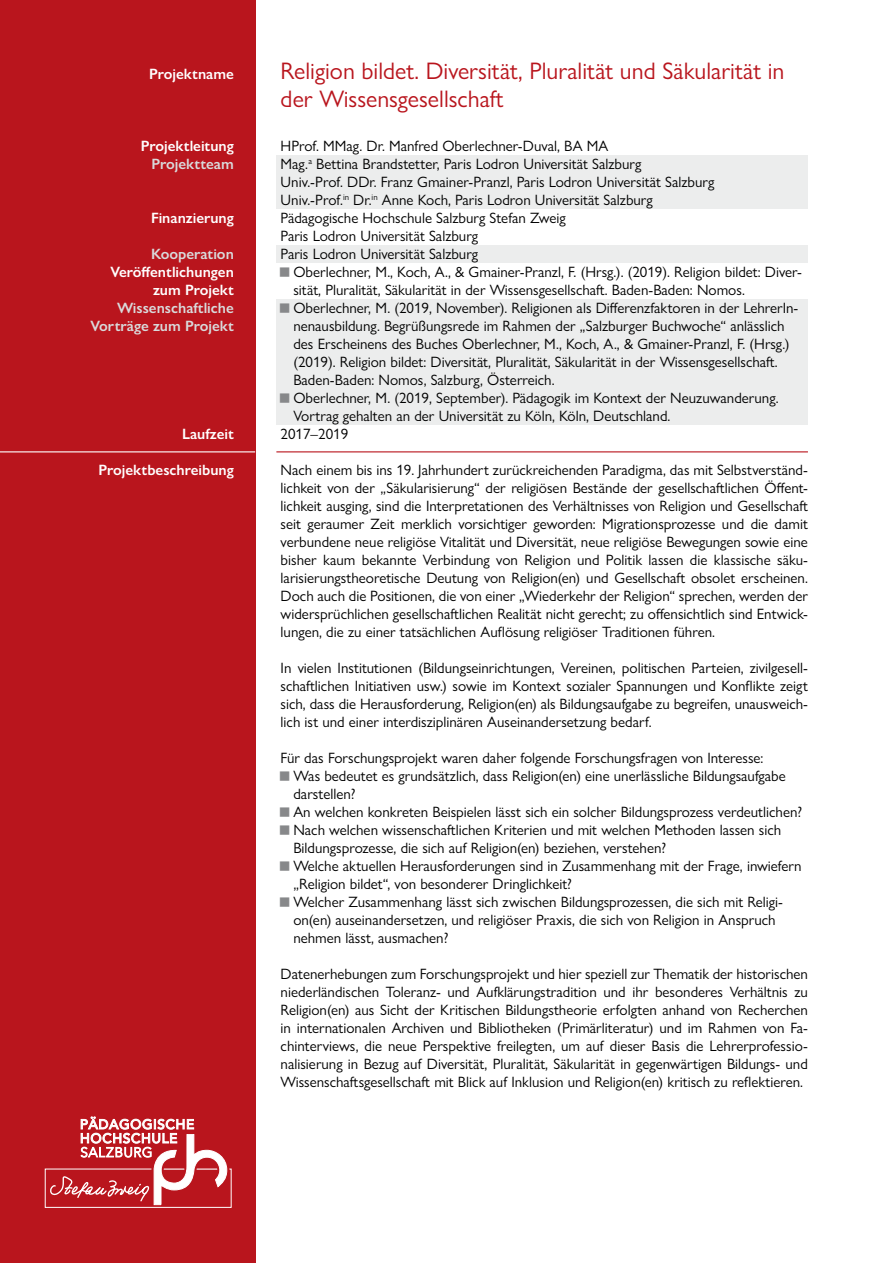
<style>
.page{position:relative;width:893px;height:1263px;background:#fff}
.page>*{position:absolute;margin:0;border:0;box-sizing:border-box;transform-origin:0 0}
.t1{font:24px/28.5px "Gill Sans Nova";color:#b9151d}
.t2{font:15px/18px "Gill Sans Nova";color:#000;text-align:justify}
.t3{font:600 15px/18px "Gill Sans Nova";color:#fff;text-align:right}
.t4{font:600 15px/18px "Gill Sans Nova";color:#d9dadb;text-align:right}
</style>
<div class="page">
<div style="left:0;top:0;width:255px;height:1263px;background:#b9151d"></div>
<div style="left:276px;top:155px;width:532px;height:18px;background:#eceded"></div>
<div style="left:276px;top:173px;width:532px;height:18px;background:#eceded"></div>
<div style="left:276px;top:191px;width:532px;height:18px;background:#eceded"></div>
<div style="left:276px;top:245px;width:532px;height:18px;background:#eceded"></div>
<div style="left:276px;top:299px;width:532px;height:90px;background:#eceded"></div>
<div style="left:276px;top:389px;width:532px;height:36px;background:#eceded"></div>
<hr style="left:276px;top:451px;width:532px;height:1px;background:#b9151d">
<svg style="left:45px;top:1116px;width:187px;height:92px"></svg>
<hr style="left:0;top:451px;width:255px;height:1px;background:#fff">
<p class="t3" style="left:149px;top:64px;width:86px">Projektname</p>
<p class="t3" style="left:141px;top:136px;width:95px">Projektleitung</p>
<p class="t4" style="left:151px;top:154px;width:84px">Projektteam</p>
<p class="t3" style="left:151px;top:208px;width:84px">Finanzierung</p>
<p class="t4" style="left:151px;top:244px;width:84px">Kooperation</p>
<p class="t3" style="left:110px;top:262px;width:125px">Veröffentlichungen zum Projekt</p>
<p class="t4" style="left:91px;top:298px;width:145px">Wissenschaftliche<br>Vorträge zum Projekt</p>
<p class="t3" style="left:182px;top:424px;width:53px">Laufzeit</p>
<p class="t3" style="left:98px;top:460px;width:137px">Projektbeschreibung</p>
<h1 class="t1" style="left:281px;top:56px;width:505px">Religion bildet. Diversität, Pluralität und Säkularität in der Wissensgesellschaft</h1>
<p class="t2" style="left:281px;top:136px;width:435px;text-align:left">HProf. MMag. Dr. Manfred Oberlechner-Duval, BA MA<br>Mag.<sup>a</sup> Bettina Brandstetter, Paris Lodron Universität Salzburg<br>Univ.-Prof. DDr. Franz Gmainer-Pranzl, Paris Lodron Universität Salzburg Univ.-Prof.<sup>in</sup> Dr.<sup>in</sup> Anne Koch, Paris Lodron Universität Salzburg Pädagogische Hochschule Salzburg Stefan Zweig<br>Paris Lodron Universität Salzburg<br>Paris Lodron Universität Salzburg</p>
<p class="t2" style="left:293px;top:262px;width:510px">Oberlechner, M., Koch, A., &amp; Gmainer-Pranzl, F. (Hrsg.). (2019). Religion bildet: Diver-</p>
<p class="t2" style="left:293px;top:280px;width:453px">sität, Pluralität, Säkularität in der Wissensgesellschaft. Baden-Baden: Nomos.</p>
<p class="t2" style="left:293px;top:298px;width:506px">Oberlechner, M. (2019, November). Religionen als Differenzfaktoren in der LehrerIn-</p>
<p class="t2" style="left:293px;top:316px;width:493px">nenausbildung. Begrüßungsrede im Rahmen der „Salzburger Buchwoche“ anlässlich</p>
<p class="t2" style="left:293px;top:334px;width:498px">des Erscheinens des Buches Oberlechner, M., Koch, A., &amp; Gmainer-Pranzl, F. (Hrsg.)</p>
<p class="t2" style="left:293px;top:352px;width:486px">(2019). Religion bildet: Diversität, Pluralität, Säkularität in der Wissensgesellschaft.</p>
<p class="t2" style="left:293px;top:370px;width:263px">Baden-Baden: Nomos, Salzburg, Österreich.</p>
<p class="t2" style="left:293px;top:388px;width:487px">Oberlechner, M. (2019, September). Pädagogik im Kontext der Neuzuwanderung.</p>
<p class="t2" style="left:293px;top:406px;width:379px">Vortrag gehalten an der Universität zu Köln, Köln, Deutschland.</p>
<p class="t2" style="left:281px;top:424px;width:69px">2017–2019</p>
<p class="t2" style="left:281px;top:460px;width:529px">Nach einem bis ins 19. Jahrhundert zurückreichenden Paradigma, das mit Selbstverständ&shy;lichkeit von der „Säkularisierung“ der religiösen Bestände der gesellschaftlichen Öffent&shy;lichkeit ausging, sind die Interpretationen des Verhältnisses von Religion und Gesellschaft seit geraumer Zeit merklich vorsichtiger geworden: Migrationsprozesse und die damit verbundene neue religiöse Vitalität und Diversität, neue religiöse Bewegungen sowie eine bisher kaum bekannte Verbindung von Religion und Politik lassen die klassische säku&shy;larisierungstheoretische Deutung von Religion(en) und Gesellschaft obsolet erscheinen.<br>Doch auch die Positionen, die von einer „Wiederkehr der Religion“ sprechen, werden der widersprüchlichen gesellschaftlichen Realität nicht gerecht; zu offensichtlich sind Entwick&shy;lungen, die zu einer tatsächlichen Auflösung religiöser Traditionen führen.</p>
<p class="t2" style="left:281px;top:658px;width:529px">In vielen Institutionen (Bildungseinrichtungen, Vereinen, politischen Parteien, zivilgesell&shy;schaftlichen Initiativen usw.) sowie im Kontext sozialer Spannungen und Konflikte zeigt sich, dass die Herausforderung, Religion(en) als Bildungsaufgabe zu begreifen, unausweich&shy;lich ist und einer interdisziplinären Auseinandersetzung bedarf.</p>
<p class="t2" style="left:293px;top:748px;width:510px;text-align:left;text-indent:-13px">Für das Forschungsprojekt waren daher folgende Forschungsfragen von Interesse:<br>Was bedeutet es grundsätzlich, dass Religion(en) eine unerlässliche Bildungsaufgabe darstellen?<br>An welchen konkreten Beispielen lässt sich ein solcher Bildungsprozess verdeutlichen?<br>Nach welchen wissenschaftlichen Kriterien und mit welchen Methoden lassen sich Bildungsprozesse, die sich auf Religion(en) beziehen, verstehen?<br>Welche aktuellen Herausforderungen sind in Zusammenhang mit der Frage, inwiefern „Religion bildet“, von besonderer Dringlichkeit?<br>Welcher Zusammenhang lässt sich zwischen Bildungsprozessen, die sich mit Religi&shy;on(en) auseinandersetzen, und religiöser Praxis, die sich von Religion in Anspruch nehmen lässt, ausmachen?</p>
<p class="t2" style="left:281px;top:964px;width:529px">Datenerhebungen zum Forschungsprojekt und hier speziell zur Thematik der historischen niederländischen Toleranz- und Aufklärungstradition und ihr besonderes Verhältnis zu Religion(en) aus Sicht der Kritischen Bildungstheorie erfolgten anhand von Recherchen in internationalen Archiven und Bibliotheken (Primärliteratur) und im Rahmen von Fa&shy;chinterviews, die neue Perspektive freilegten, um auf dieser Basis die Lehrerprofessio&shy;nalisierung in Bezug auf Diversität, Pluralität, Säkularität in gegenwärtigen Bildungs- und Wissenschaftsgesellschaft mit Blick auf Inklusion und Religion(en) kritisch zu reflektieren.</p>
</div>
